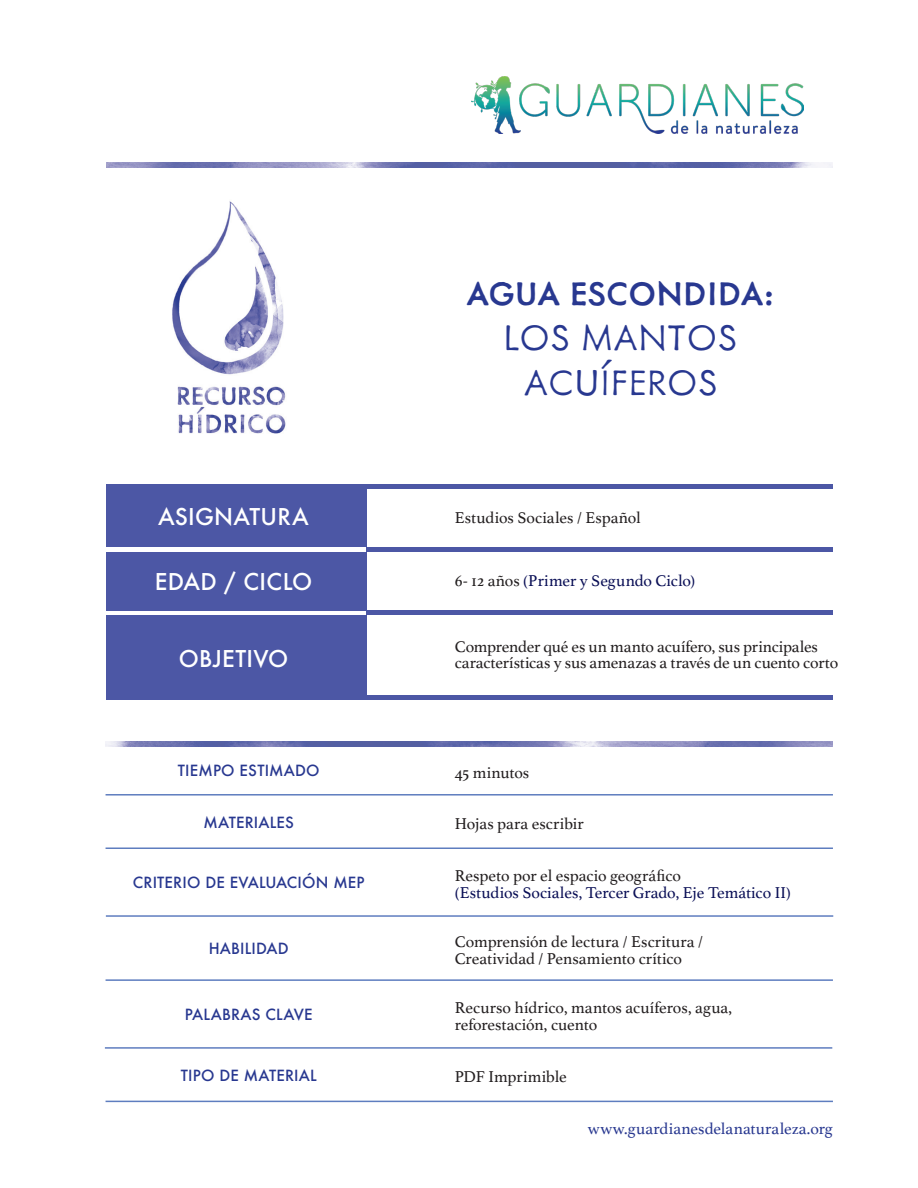
<style>
.page{position:relative;width:918px;height:1188px;background:#fff}
.page>*{position:absolute;margin:0;border:0;box-sizing:border-box;transform-origin:0 0}
.t1{font:300 40.5px "Metallophile Sp 8";letter-spacing:.01em;color:#283890}
.titulo_guia{font:500 37.5px "Metallophile Sp 8";letter-spacing:.005em;color:#283890}
.titulos_tabla_primer{font:500 22.5px "Futura";letter-spacing:.01em;color:#fff}
.t2{font:16.5px/16.5px "Athelas";letter-spacing:-.005em;color:#231f20}
.t3{font:16.5px "Athelas";letter-spacing:-.005em;color:#0a0f56}
.t4{font:16.5px "Athelas";color:#283890}
.titulos_tabla_segund{font:500 15px "Futura";letter-spacing:.01em;color:#283890}
.s1{color:#231f20}
</style>
<div class="page">
<div style="left:367px;top:547px;width:466px;height:5px;background:#4c57a5"></div>
<hr style="left:367px;top:611px;width:466px;height:4px;background:#4c57a5">
<hr style="left:367px;top:695px;width:466px;height:4px;background:#4c57a5">
<div style="left:367px;top:484px;width:466px;height:5px;background:#4c57a5"></div>
<div style="left:106px;top:484px;width:261px;height:63px;background:#4c57a5"></div>
<div style="left:106px;top:552px;width:261px;height:59px;background:#4c57a5"></div>
<div style="left:106px;top:615px;width:261px;height:84px;background:#4c57a5"></div>
<img style="left:172px;top:201px;width:114px;height:233px">
<hr style="left:106px;top:794px;width:727px;height:2px;background:#5e7dbf">
<hr style="left:106px;top:848px;width:727px;height:1px;background:#5e7dbf">
<hr style="left:106px;top:915px;width:727px;height:2px;background:#5e7dbf">
<hr style="left:106px;top:979px;width:727px;height:2px;background:#5e7dbf">
<hr style="left:105px;top:1047px;width:727px;height:2px;background:#5e7dbf">
<hr style="left:106px;top:1101px;width:727px;height:1px;background:#5e7dbf">
<img style="left:472px;top:77px;width:331px;height:56px">
<img style="left:106px;top:162px;width:726px;height:6px">
<img style="left:105px;top:741px;width:727px;height:6px">
<p class="titulos_tabla_primer" style="left:158px;top:501px;width:152px">ASIGNATURA</p>
<p class="titulos_tabla_primer" style="left:155px;top:567px;width:159px">EDAD / CICLO</p>
<p class="titulos_tabla_primer" style="left:179px;top:643px;width:111px">OBJETIVO</p>
<p class="titulos_tabla_segund" style="left:178px;top:760px;width:143px">TIEMPO ESTIMADO</p>
<p class="titulos_tabla_segund" style="left:204px;top:812px;width:92px">MATERIALES</p>
<p class="titulos_tabla_segund" style="left:133px;top:872px;width:233px">CRITERIO DE EVALUACIÓN MEP</p>
<p class="titulos_tabla_segund" style="left:209px;top:938px;width:82px">HABILIDAD</p>
<p class="titulos_tabla_segund" style="left:185px;top:1004px;width:129px">PALABRAS CLAVE</p>
<p class="titulos_tabla_segund" style="left:181px;top:1065px;width:137px">TIPO DE MATERIAL</p>
<p class="titulo_guia" style="left:467px;top:271px;width:309px">AGUA ESCONDIDA:</p>
<p class="t1" style="left:504px;top:313px;width:235px">LOS MANTOS</p>
<p class="t1" style="left:523px;top:358px;width:196px">ACUÍFEROS</p>
<p class="t2" style="left:455px;top:509px;width:188px">Estudios Sociales / Español</p>
<p class="t3" style="left:455px;top:568px;width:242px"><span class="s1">6- 12 años</span> (Primer y Segundo Ciclo)</p>
<p class="t2" style="left:455px;top:638px;width:385px">Comprender qué es un manto acuífero, sus principales características y sus amenazas a través de un cuento corto</p>
<p class="t2" style="left:455px;top:764px;width:76px">45 minutos</p>
<p class="t2" style="left:455px;top:815px;width:131px">Hojas para escribir</p>
<p class="t2" style="left:455px;top:867px;width:228px">Respeto por el espacio geográfico</p>
<p class="t3" style="left:455px;top:879px;width:338px">(Estudios Sociales, Tercer Grado, Eje Temático II)</p>
<p class="t2" style="left:455px;top:933px;width:250px">Comprensión de lectura / Escritura /<br>Creatividad / Pensamiento crítico</p>
<p class="t2" style="left:455px;top:999px;width:279px">Recurso hídrico, mantos acuíferos, agua, reforestación, cuento</p>
<p class="t2" style="left:455px;top:1068px;width:114px">PDF Imprimible</p>
<p class="t4" style="left:588px;top:1115px;width:247px">www.guardianesdelanaturaleza.org</p>
</div>
